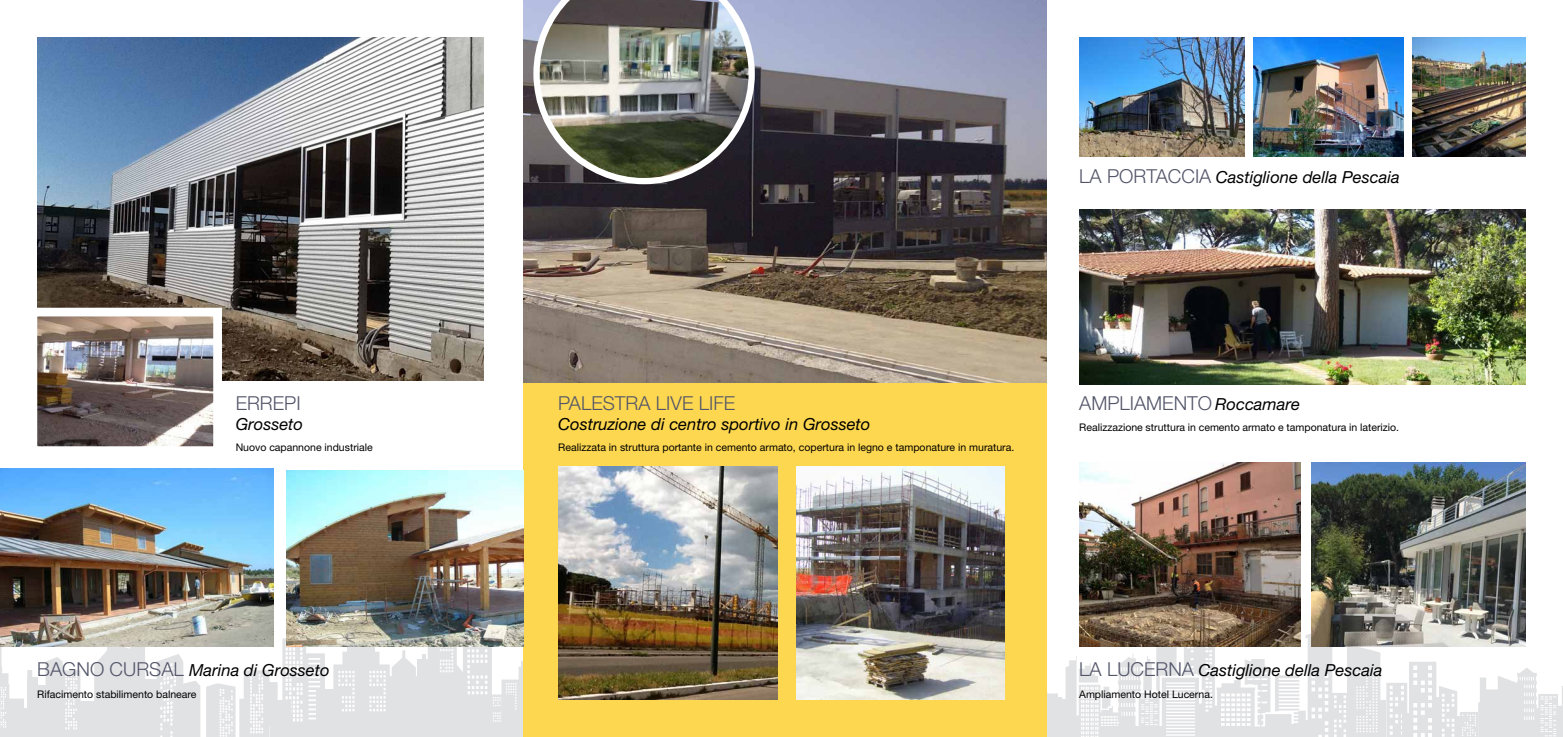
<style>
.page{position:relative;width:1563px;height:737px;background:#fff}
.page>*{position:absolute;margin:0;border:0;box-sizing:border-box;transform-origin:0 0}
.t1{font:300 19.25px "Helvetica Neue";color:#535669}
.t2{font:italic 16.62px "Helvetica Neue";color:#000}
.t3{font:10.5px "Helvetica Neue";color:#000}
.s1{font-weight:300;font-style:normal;font-size:19.25px;color:#535669}
.s2{font-weight:400;font-style:italic;font-size:16.62px;color:#000}
</style>
<div class="page">
<img style="left:37px;top:37px;width:446px;height:344px">
<div style="left:316px;top:689px;width:24px;height:48px;background:#e1e2e4"></div>
<svg style="left:333px;top:646px;width:190px;height:91px"></svg>
<svg style="left:206px;top:638px;width:119px;height:99px"></svg>
<svg style="left:157px;top:654px;width:43px;height:83px"></svg>
<div style="left:134px;top:679px;width:26px;height:58px;background:#e1e2e4"></div>
<div style="left:77px;top:701px;width:19px;height:36px;background:#e1e2e4"></div>
<svg style="left:45px;top:657px;width:35px;height:80px"></svg>
<div style="left:32px;top:685px;width:16px;height:52px;background:#e1e2e4"></div>
<svg style="left:0;top:646px;width:32px;height:91px"></svg>
<div style="left:21px;top:708px;width:21px;height:29px;background:#e1e2e4"></div>
<div style="left:27px;top:677px;width:11px;height:36px;background:#e1e2e4"></div>
<div style="left:94px;top:646px;width:51px;height:91px;background:#e1e2e4"></div>
<svg style="left:1047px;top:630px;width:258px;height:107px;fill:#e6e6e8"></svg>
<svg style="left:1305px;top:634px;width:75px;height:103px"></svg>
<svg style="left:1386px;top:662px;width:177px;height:75px"></svg>
<div style="left:1434px;top:697px;width:6px;height:40px;background:#e1e2e4"></div>
<div style="left:1402px;top:713px;width:7px;height:24px;background:#e1e2e4"></div>
<div style="left:1378px;top:700px;width:8px;height:37px;background:#e1e2e4"></div>
<div style="left:523px;top:0;width:524px;height:737px;background:#fdd74f"></div>
<img style="left:523px;top:0;width:524px;height:382px">
<img style="left:558px;top:466px;width:220px;height:233px">
<img style="left:796px;top:466px;width:209px;height:233px">
<img style="left:1079px;top:37px;width:165px;height:119px">
<img style="left:1254px;top:37px;width:149px;height:119px">
<img style="left:533px;top:0;width:222px;height:184px">
<img style="left:1412px;top:37px;width:113px;height:119px">
<img style="left:1079px;top:210px;width:446px;height:174px">
<img style="left:1079px;top:463px;width:221px;height:183px">
<img style="left:1311px;top:463px;width:214px;height:183px">
<img style="left:0;top:468px;width:273px;height:178px">
<img style="left:287px;top:470px;width:236px;height:176px">
<img style="left:38px;top:318px;width:174px;height:127px">
<div style="left:28px;top:308px;width:194px;height:147px;border:9px solid #fff"></div>
<h1 class="t1" style="left:236px;top:391px;width:66px">ERREPI</h1>
<h2 class="t2" style="left:236px;top:414px;width:69px">Grosseto</h2>
<p class="t3" style="left:236px;top:441px;width:139px">Nuovo capannone industriale</p>
<h2 class="t2" style="left:37px;top:660px;width:294px"><span class="s1">BAGNO CURSAL</span> Marina di Grosseto</h2>
<p class="t3" style="left:37px;top:688px;width:161px">Rifacimento stabilimento balneare</p>
<h2 class="t2" style="left:1079px;top:167px;width:322px"><span class="s1">LA PORTACCIA</span> Castiglione della Pescaia</h2>
<h1 class="t1" style="left:558px;top:391px;width:178px">PALESTRA LIVE LIFE</h1>
<h2 class="t2" style="left:558px;top:414px;width:314px">Costruzione di centro sportivo in Grosseto</h2>
<p class="t3" style="left:558px;top:441px;width:458px">Realizzata in struttura portante in cemento armato, copertura in legno e tamponature in muratura.</p>
<h1 class="t1" style="left:1079px;top:391px;width:222px">AMPLIAMENTO <span class="s2">Roccamare</span></h1>
<p class="t3" style="left:1079px;top:421px;width:321px">Realizzazione struttura in cemento armato e tamponatura in laterizio.</p>
<h2 class="t2" style="left:1079px;top:660px;width:305px"><span class="s1">LA LUCERNA</span> Castiglione della Pescaia</h2>
<p class="t3" style="left:1079px;top:688px;width:135px">Ampliamento Hotel Lucerna.</p>
</div>
